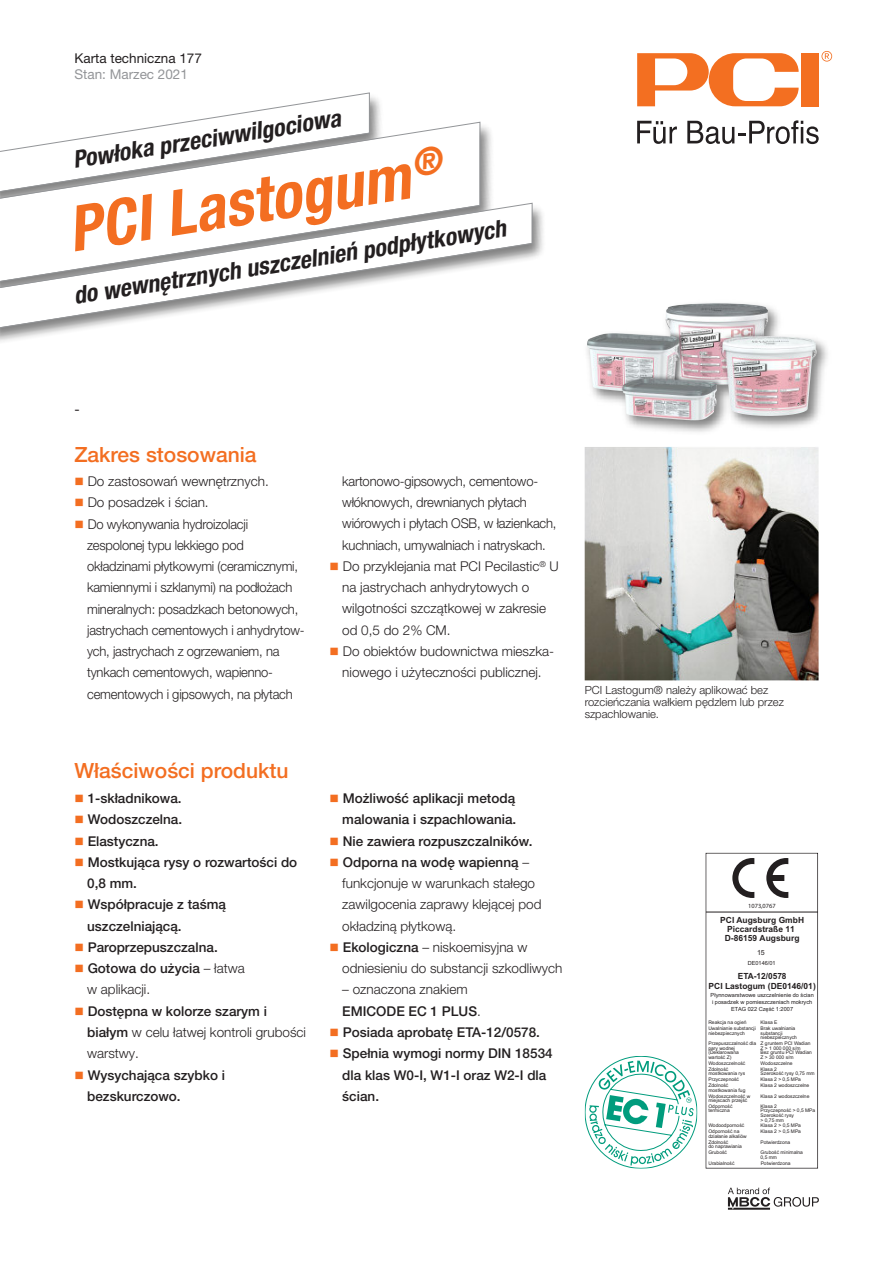
<style>
.page{position:relative;width:893px;height:1263px;background:#fff}
.page>*{position:absolute;margin:0;border:0;box-sizing:border-box;transform-origin:0 0}
.t1{font:italic 700 condensed 63px "Helvetica Neue LT Pro";color:#f36e21}
.t2{font:italic 700 condensed 24px "Helvetica Neue LT Pro";color:#231f20}
.t3{font:500 21px "Helvetica Neue LT Pro";color:#f36e21}
.t4{font:300 13.5px/21.3px "Helvetica Neue LT Pro";letter-spacing:-.015em;color:#231f20}
.t5{font:300 13.5px/21.3px "Helvetica Neue LT Pro";letter-spacing:-.015em;color:#231f20;scale:.96 1}
.t6{font:500 13.5px/21.3px "Helvetica Neue LT Pro";color:#231f20}
.t7{font:13.5px "Helvetica Neue LT Pro";color:#231f20}
.t8{font:13.5px "Helvetica Neue LT Pro";color:#939598}
.t9{font:300 11.25px/12px "Helvetica Neue LT Pro";color:#231f20}
.t10{font:700 8.4px/9.1px "Arial";color:#231f20;text-align:center}
.t11{font:7.05px "Arial";color:#231f20}
.t12{font:6.3px "Myriad Pro";color:#231f20}
.t13{font:5.7px/6.8px "Arial";color:#231f20;text-align:center}
.t14{font:4.95px/5.8px "Arial";color:#231f20}
.s1{color:#f36e21}
.s2{font-weight:500}
</style>
<div class="page">
<div style="left:801px;top:53px;width:18px;height:53px;background:#f36f21"></div>
<svg style="left:637px;top:53px;width:162px;height:53px"></svg>
<svg style="left:821px;top:51px;width:11px;height:11px"></svg>
<svg style="left:637px;top:121px;width:40px;height:23px"></svg>
<svg style="left:687px;top:120px;width:132px;height:24px"></svg>
<svg style="left:234px;top:92px;width:136px;height:22px"></svg>
<img style="left:190px;top:114px;width:302px;height:81px">
<svg style="left:1px;top:121px;width:480px;height:74px"></svg>
<img style="left:587px;top:303px;width:241px;height:129px">
<img style="left:587px;top:328px;width:83px;height:16px">
<img style="left:1px;top:195px;width:542px;height:147px">
<svg style="left:1px;top:202px;width:532px;height:128px"></svg>
<svg style="left:585px;top:1056px;width:112px;height:113px"></svg>
<hr style="left:706px;top:912px;width:112px;height:1px;background:#231f20">
<svg style="left:732px;top:858px;width:22px;height:40px"></svg>
<svg style="left:766px;top:858px;width:22px;height:40px"></svg>
<svg style="left:728px;top:1187px;width:91px;height:23px"></svg>
<img style="left:585px;top:447px;width:234px;height:233px">
<h3 class="t7" style="left:74px;top:53px;width:129px">Karta techniczna 177</h3>
<h3 class="t8" style="left:74px;top:69px;width:115px">Stan: Marzec 2021</h3>
<h2 class="t2" style="left:72px;top:151px;width:272px;rotate:-9deg">Powłoka przeciwwilgociowa</h2>
<h1 class="t1" style="left:65px;top:207px;width:381px;rotate:-9deg">PCI Lastogum<sup>®</sup></h1>
<h2 class="t2" style="left:72px;top:287px;width:439px;rotate:-9deg">do wewnętrznych uszczelnień podpłytkowych</h2>
<h3 class="t7" style="left:74px;top:404px;width:7px">-</h3>
<h3 class="t3" style="left:74px;top:446px;width:184px">Zakres stosowania</h3>
<h3 class="t4" style="left:74px;top:472px;width:196px"><span class="s1">■</span> Do zastosowań wewnętrznych.</h3>
<h3 class="t4" style="left:74px;top:493px;width:136px"><span class="s1">■</span> Do posadzek i ścian.</h3>
<p class="t5" style="left:87px;top:514px;width:228px;text-indent:-13px"><span class="s1">■</span> Do wykonywania hydroizolacji zespolonej typu lekkiego pod okładzinami płytkowymi (ceramicznymi, kamiennymi i szklanymi) na podłożach mineralnych: posadzkach betonowych, jastrychach cementowych i anhydrytow&shy;ych, jastrychach z ogrzewaniem, na tynkach cementowych, wapienno&shy;cementowych i gipsowych, na płytach</p>
<h3 class="t3" style="left:74px;top:763px;width:215px">Właściwości produktu</h3>
<h3 class="t6" style="left:74px;top:789px;width:109px"><span class="s1">■</span> 1-składnikowa.</h3>
<h3 class="t6" style="left:74px;top:810px;width:109px"><span class="s1">■</span> Wodoszczelna.</h3>
<h3 class="t6" style="left:74px;top:831px;width:86px"><span class="s1">■</span> Elastyczna.</h3>
<h3 class="t6" style="left:87px;top:853px;width:212px;text-indent:-13px"><span class="s1">■</span> Mostkująca rysy o rozwartości do<br>0,8 mm.</h3>
<h3 class="t6" style="left:87px;top:895px;width:140px;text-indent:-13px"><span class="s1">■</span> Współpracuje z taśmą uszczelniającą.</h3>
<h3 class="t6" style="left:74px;top:938px;width:145px"><span class="s1">■</span> Paroprzepuszczalna.</h3>
<h3 class="t4" style="left:87px;top:959px;width:159px;text-indent:-13px"><span class="s1">■</span> <span class="s2">Gotowa do użycia</span> – łatwa w aplikacji.</h3>
<h3 class="t4" style="left:87px;top:1001px;width:220px;text-indent:-13px"><span class="s1">■</span> <span class="s2">Dostępna w kolorze szarym i białym</span> w celu łatwej kontroli grubości warstwy.</h3>
<h3 class="t6" style="left:87px;top:1065px;width:139px;text-indent:-13px"><span class="s1">■</span> Wysychająca szybko i bezskurczowo.</h3>
<h3 class="t5" style="left:342px;top:472px;width:225px">kartonowo-gipsowych, cementowo&shy;włóknowych, drewnianych płytach wiórowych i płytach OSB, w łazienkach, kuchniach, umywalniach i natryskach.</h3>
<h3 class="t4" style="left:342px;top:557px;width:218px;text-indent:-13px"><span class="s1">■</span> Do przyklejania mat PCI Pecilastic<sup>®</sup> U na jastrychach anhydrytowych o wilgotności szczątkowej w zakresie od 0,5 do 2% CM.</h3>
<h3 class="t4" style="left:330px;top:642px;width:226px;text-align:center"><span class="s1">■</span> Do obiektów budownictwa mieszka&shy;niowego i użyteczności publicznej.</h3>
<h3 class="t9" style="left:585px;top:685px;width:201px">PCI Lastogum® należy aplikować bez rozcieńczania wałkiem pędzlem lub przez szpachlowanie.</h3>
<h3 class="t6" style="left:330px;top:789px;width:188px;text-align:right"><span class="s1">■</span> Możliwość aplikacji metodą malowania i szpachlowania.</h3>
<h3 class="t6" style="left:330px;top:831px;width:204px"><span class="s1">■</span> Nie zawiera rozpuszczalników.</h3>
<h3 class="t4" style="left:342px;top:853px;width:201px;text-indent:-13px"><span class="s1">■</span> <span class="s2">Odporna na wodę wapienną</span> – funkcjonuje w warunkach stałego zawilgocenia zaprawy klejącej pod okładziną płytkową.</h3>
<h3 class="t4" style="left:342px;top:938px;width:222px;text-indent:-13px"><span class="s1">■</span> <span class="s2">Ekologiczna</span> – niskoemisyjna w odniesieniu do substancji szkodliwych</h3>
<h3 class="t4" style="left:342px;top:980px;width:140px">– oznaczona znakiem<br><span class="s2">EMICODE EC 1 PLUS</span>.</h3>
<h3 class="t6" style="left:330px;top:1023px;width:212px"><span class="s1">■</span> Posiada aprobatę ETA-12/0578.</h3>
<h3 class="t6" style="left:342px;top:1044px;width:212px;text-indent:-13px"><span class="s1">■</span> Spełnia wymogi normy DIN 18534 dla klas W0-I, W1-I oraz W2-I dla ścian.</h3>
<p class="t12" style="left:748px;top:904px;width:29px">1073,0767</p>
<h3 class="t10" style="left:720px;top:915px;width:85px">PCI Augsburg GmbH<br>Piccardstraße 11<br>D-86159 Augsburg</h3>
<p class="t13" style="left:748px;top:959px;width:29px">DE0146/01</p>
<h3 class="t11" style="left:757px;top:947px;width:9px">15</h3>
<h3 class="t10" style="left:709px;top:971px;width:109px;line-height:10.2px">ETA-12/0578<br>PCI Lastogum (DE0146/01)</h3>
<p class="t13" style="left:711px;top:991px;width:105px">Płynnowarstwowe uszczelnienie do ścian i posadzek w pomieszczeniach mokrych<br>ETAG 022 Część 1:2007</p>
<p class="t14" style="left:708px;top:1020px;width:40px">Reakcja na ogień</p>
<p class="t14" style="left:708px;top:1020px;width:88px;text-indent:52px">Klasa E<br>Uwalnianie substancji Brak uwalniania</p>
<p class="t14" style="left:708px;top:1030px;width:38px">niebezpiecznych</p>
<p class="t14" style="left:761px;top:1031px;width:38px;line-height:4.5px">substancji niebezpiecznych</p>
<p class="t14" style="left:708px;top:1041px;width:104px;line-height:4.5px">Przepuszczalność dla Z gruntem PCI Wadian pary wodnej</p>
<p class="t14" style="left:760px;top:1045px;width:41px">Z &gt; 1 000 000 s/m</p>
<p class="t14" style="left:708px;top:1050px;width:32px">(Deklarowana</p>
<p class="t14" style="left:760px;top:1050px;width:53px">Bez gruntu PCI Wadian</p>
<p class="t14" style="left:708px;top:1054px;width:25px">wartość Z)</p>
<p class="t14" style="left:761px;top:1054px;width:35px">Z &gt; 30 000 s/m</p>
<p class="t14" style="left:708px;top:1060px;width:38px">Wodoszczelność</p>
<p class="t14" style="left:761px;top:1060px;width:34px">Wodoszczelne</p>
<p class="t14" style="left:708px;top:1066px;width:21px">Zdolność</p>
<p class="t14" style="left:760px;top:1066px;width:18px">Klasa 2</p>
<p class="t14" style="left:708px;top:1070px;width:38px">mostkowania rys</p>
<p class="t14" style="left:761px;top:1070px;width:56px">Szerokość rysy 0,75 mm</p>
<p class="t14" style="left:708px;top:1076px;width:32px">Przyczepność</p>
<p class="t14" style="left:761px;top:1076px;width:42px">Klasa 2 &gt; 0,5 MPa</p>
<p class="t14" style="left:708px;top:1082px;width:22px">Zdolność</p>
<p class="t14" style="left:761px;top:1082px;width:50px">Klasa 2 wodoszczelne</p>
<p class="t14" style="left:708px;top:1087px;width:43px">mostkowania fug<br>Wodoszczelność w</p>
<p class="t14" style="left:761px;top:1093px;width:50px">Klasa 2 wodoszczelne</p>
<p class="t14" style="left:708px;top:1097px;width:40px">miejscach przejść<br>Odporność</p>
<p class="t14" style="left:760px;top:1103px;width:18px">Klasa 2</p>
<p class="t14" style="left:708px;top:1108px;width:23px">termiczna</p>
<p class="t14" style="left:761px;top:1108px;width:56px;line-height:4.5px">Przyczepność &gt; 0,5 MPa<br>Szerokość rysy<br>&gt; 0,75 mm</p>
<p class="t14" style="left:708px;top:1123px;width:37px">Wodoodporność</p>
<p class="t14" style="left:761px;top:1123px;width:42px">Klasa 2 &gt; 0,5 MPa</p>
<p class="t14" style="left:708px;top:1129px;width:32px">Odporność na</p>
<p class="t14" style="left:761px;top:1129px;width:42px">Klasa 2 &gt; 0,5 MPa</p>
<p class="t14" style="left:708px;top:1133px;width:40px">działanie alkaliów<br>Zdolność</p>
<p class="t14" style="left:760px;top:1139px;width:31px">Potwierdzona</p>
<p class="t14" style="left:708px;top:1143px;width:35px">do naprawiania<br>Grubość</p>
<p class="t14" style="left:760px;top:1150px;width:44px;line-height:4.5px">Grubość minimalna<br>0,5 mm</p>
<p class="t14" style="left:708px;top:1160px;width:28px">Urabialność</p>
<p class="t14" style="left:761px;top:1160px;width:31px">Potwierdzona</p>
</div>
